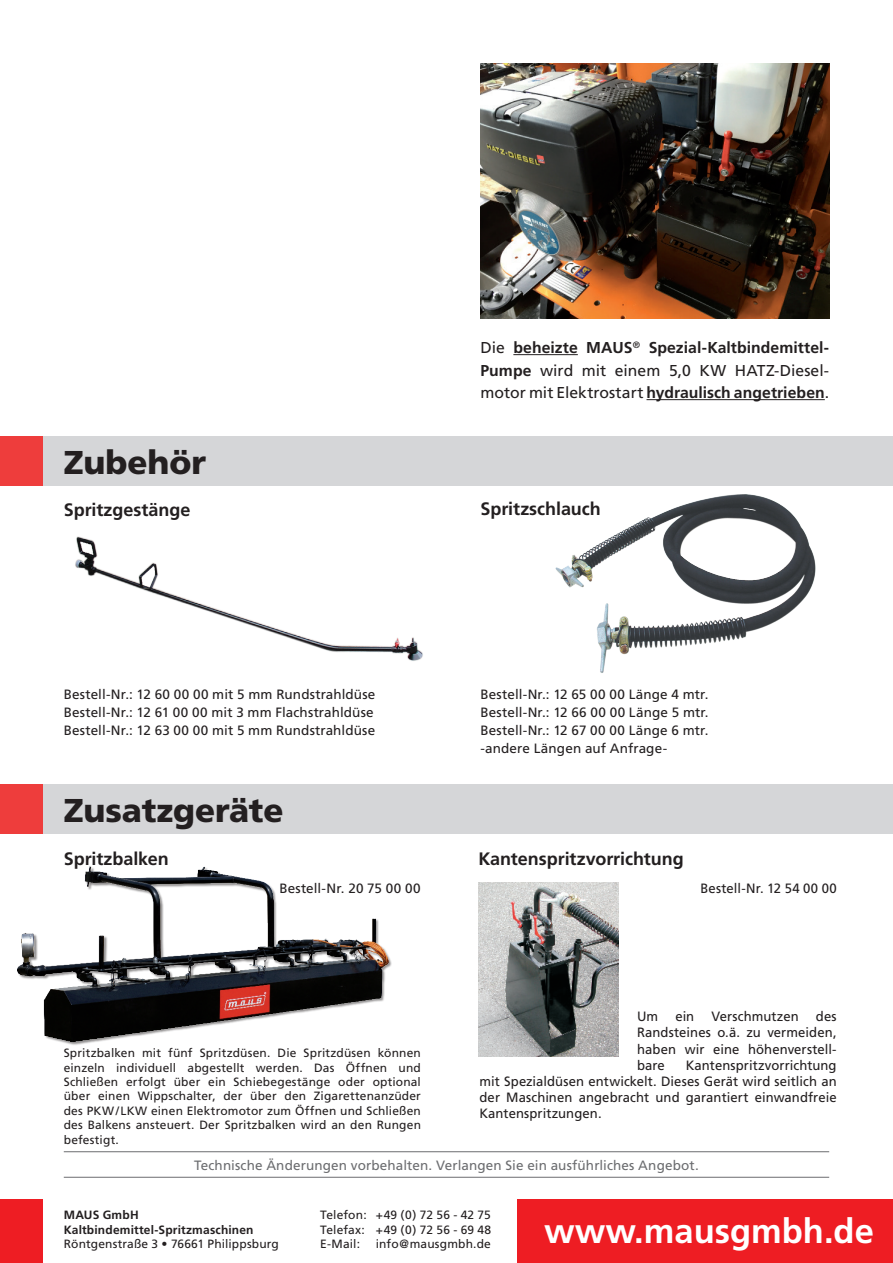
<style>
.page{position:relative;width:893px;height:1263px;background:#fff}
.page>*{position:absolute;margin:0;border:0;box-sizing:border-box;transform-origin:0 0}
.t1{font:700 34.5px "Frutiger LT Std";color:#fff}
.t2{font:900 33px "Frutiger LT Std";letter-spacing:-.005em;color:#231f20}
.t3{font:700 18px "Frutiger LT Std";letter-spacing:-.005em;color:#231f20}
.t4{font:700 15.75px/22.5px "Frutiger LT Std";color:#231f20;text-align:justify}
.t5{font:13.5px/16.2px "Frutiger LT Std";letter-spacing:.005em;color:#231f20;text-align:justify}
.t6{font:13.5px "Frutiger LT Std";letter-spacing:.01em;color:#6c6d70}
.t7{font:12px/14.4px "Frutiger LT Std";letter-spacing:.015em;color:#231f20;text-align:justify}
.t8{font:12px "Frutiger";letter-spacing:.01em;color:#231f20}
.t9{font:700 12px "Frutiger";letter-spacing:.015em;color:#231f20}
.s1{font-weight:400}
</style>
<div class="page">
<div style="left:518px;top:1199px;width:375px;height:64px;background:#ee1d23"></div>
<div style="left:0;top:1199px;width:43px;height:64px;background:#ee1d23"></div>
<hr style="left:64px;top:1151px;width:765px;height:1px;background:#6c6d70">
<hr style="left:64px;top:1177px;width:765px;height:1px;background:#6c6d70">
<div style="left:0;top:436px;width:893px;height:49px;background:#d5d6d8"></div>
<div style="left:0;top:436px;width:43px;height:49px;background:#ee3d3c"></div>
<div style="left:0;top:784px;width:893px;height:50px;background:#d5d6d8"></div>
<div style="left:0;top:784px;width:43px;height:50px;background:#ee3d3c"></div>
<hr style="left:513px;top:354px;width:65px;height:1px;background:#231f20">
<hr style="left:646px;top:399px;width:179px;height:1px;background:#231f20">
<img style="left:478px;top:883px;width:141px;height:173px">
<img style="left:75px;top:536px;width:348px;height:125px">
<img style="left:555px;top:494px;width:261px;height:179px">
<img style="left:480px;top:64px;width:349px;height:255px">
<img style="left:18px;top:867px;width:371px;height:175px">
<h2 class="t2" style="left:64px;top:442px;width:144px">Zubehör</h2>
<p class="t4" style="left:480px;top:336px;width:350px"><span class="s1">Die</span> beheizte MAUS<sup>®</sup> Spezial-Kaltbindemittel-Pumpe <span class="s1">wird mit einem 5,0 KW HATZ-Diesel&shy;motor mit Elektrostart</span> hydraulisch angetrieben<span class="s1">.</span></p>
<h3 class="t3" style="left:64px;top:499px;width:128px">Spritzgestänge</h3>
<h3 class="t3" style="left:480px;top:498px;width:122px">Spritzschlauch</h3>
<p class="t5" style="left:64px;top:685px;width:313px;line-height:18px;text-align:left">Bestell-Nr.: 12 60 00 00 mit 5 mm Rundstrahldüse<br>Bestell-Nr.: 12 61 00 00 mit 3 mm Flachstrahldüse<br>Bestell-Nr.: 12 63 00 00 mit 5 mm Rundstrahldüse</p>
<p class="t5" style="left:480px;top:685px;width:230px;line-height:18px">Bestell-Nr.: 12 65 00 00 Länge 4 mtr.<br>Bestell-Nr.: 12 66 00 00 Länge 5 mtr.<br>Bestell-Nr.: 12 67 00 00 Länge 6 mtr. -andere Längen auf Anfrage-</p>
<h2 class="t2" style="left:64px;top:791px;width:221px">Zusatzgeräte</h2>
<h3 class="t3" style="left:64px;top:848px;width:106px">Spritzbalken</h3>
<p class="t5" style="left:279px;top:880px;width:143px">Bestell-Nr. 20 75 00 00</p>
<p class="t7" style="left:64px;top:1046px;width:359px">Spritzbalken mit fünf Spritzdüsen. Die Spritzdüsen können einzeln individuell abgestellt werden. Das Öffnen und Schließen erfolgt über ein Schiebegestänge oder optional über einen Wippschalter, der über den Zigarettenanzüder des PKW/LKW einen Elektromotor zum Öffnen und Schließen des Balkens ansteuert. Der Spritzbalken wird an den Rungen befestigt.</p>
<h3 class="t3" style="left:478px;top:848px;width:207px">Kantenspritzvorrichtung</h3>
<p class="t5" style="left:701px;top:880px;width:138px">Bestell-Nr. 12 54 00 00</p>
<p class="t5" style="left:637px;top:1008px;width:201px;text-indent:179px">des Randsteines o.ä. zu vermeiden, haben wir eine höhenverstell&shy;bare</p>
<p class="t5" style="left:637px;top:1008px;width:23px">Um</p>
<p class="t5" style="left:675px;top:1008px;width:20px">ein</p>
<p class="t5" style="left:711px;top:1008px;width:89px">Verschmutzen</p>
<p class="t5" style="left:479px;top:1057px;width:359px;text-indent:206px">Kantenspritzvorrichtung mit Spezialdüsen entwickelt. Dieses Gerät wird seitlich an der Maschinen angebracht und garantiert einwandfreie Kantenspritzungen.</p>
<p class="t6" style="left:194px;top:1157px;width:506px">Technische Änderungen vorbehalten. Verlangen Sie ein ausführliches Angebot.</p>
<p class="t9" style="left:64px;top:1208px;width:76px">MAUS GmbH</p>
<p class="t8" style="left:320px;top:1208px;width:172px">Telefon: +49 (0) 72 56 - 42 75</p>
<p class="t9" style="left:64px;top:1222px;width:191px">Kaltbindemittel-Spritzmaschinen</p>
<p class="t8" style="left:320px;top:1222px;width:172px">Telefax: +49 (0) 72 56 - 69 48</p>
<p class="t8" style="left:64px;top:1237px;width:217px">Röntgenstraße 3 • 76661 Philippsburg</p>
<p class="t8" style="left:320px;top:1237px;width:41px">E-Mail:</p>
<p class="t8" style="left:376px;top:1237px;width:117px">info@mausgmbh.de</p>
<h1 class="t1" style="left:544px;top:1211px;width:331px">www.mausgmbh.de</h1>
</div>
